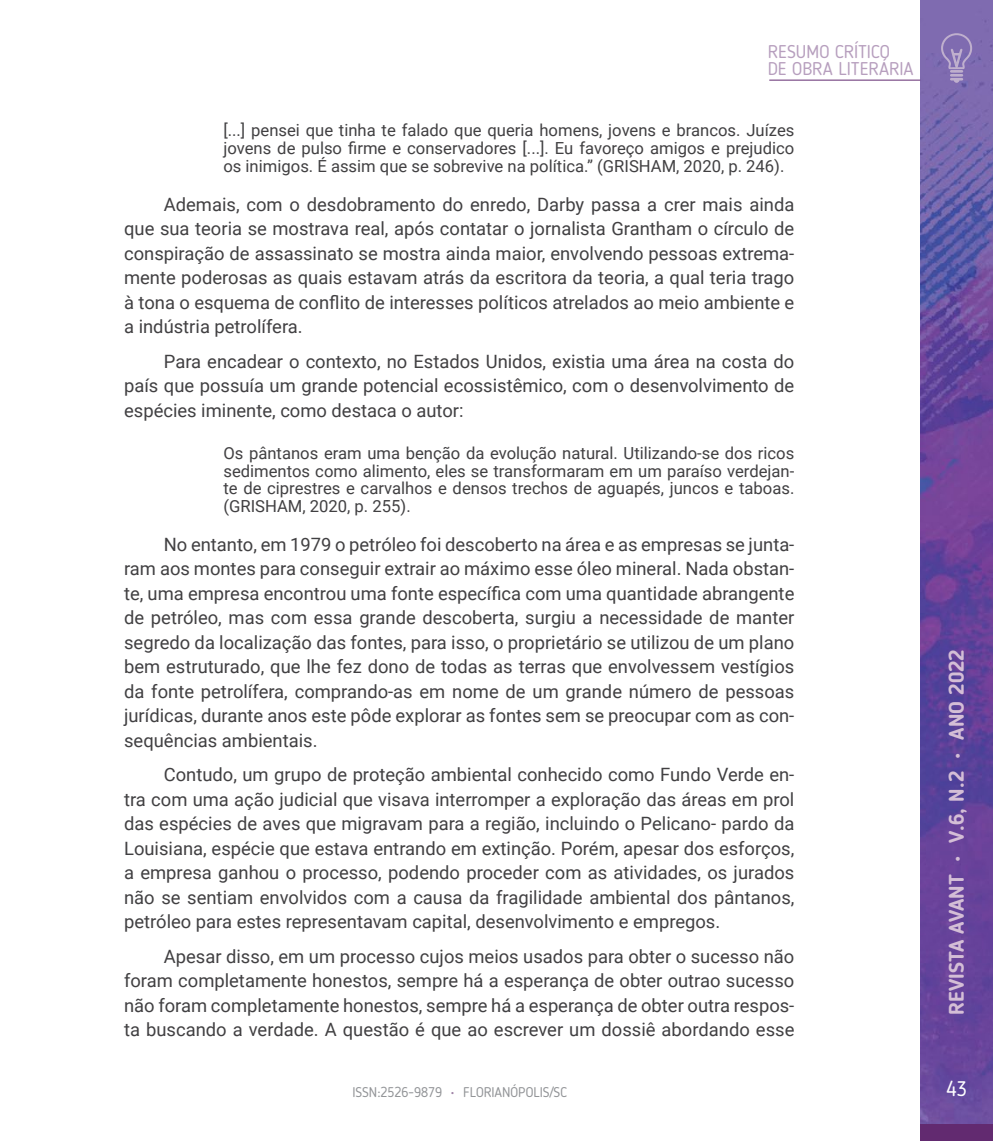
<style>
.page{position:relative;width:993px;height:1141px;background:#fff}
.page>*{position:absolute;margin:0;border:0;box-sizing:border-box;transform-origin:0 0}
.t1{font:700 21px "Blogger Sans";color:#d4bed6}
.t2{font:21px "Blogger Sans";color:#fff}
.t3{font:18.38px/24.5px "Roboto";color:#414042;text-align:justify}
.t4{font:18.38px/17.5px "Blogger Sans";color:#b79fbe}
.t5{font:16.62px/17.5px "Roboto";color:#414042;text-align:justify}
.t6{font:14px "Blogger Sans";color:#939598}
.s1{color:#9e81a5}
</style>
<div class="page">
<div style="left:919px;top:1033px;width:73px;height:108px;background:#622a70"></div>
<img style="left:919px;top:0;width:73px;height:1124px">
<svg style="left:940px;top:33px;width:31px;height:50px;background:#8e7cb7"></svg>
<hr style="left:769px;top:80px;width:150px;height:1px;background:#622a70">
<p class="t4" style="left:767px;top:43px;width:147px">RESUMO CRÍTICO<br>DE OBRA LITERÁRIA</p>
<p class="t5" style="left:223px;top:121px;width:572px">[...] pensei que tinha te falado que queria homens, jovens e brancos. Juízes jovens de pulso firme e conservadores [...]. Eu favoreço amigos e prejudico os inimigos. É assim que se sobrevive na política.” (GRISHAM, 2020, p. 246).</p>
<p class="t3" style="left:124px;top:191px;width:671px;text-indent:40px">Ademais, com o desdobramento do enredo, Darby passa a crer mais ainda que sua teoria se mostrava real, após contatar o jornalista Grantham o círculo de conspiração de assassinato se mostra ainda maior, envolvendo pessoas extrema&shy;mente poderosas as quais estavam atrás da escritora da teoria, a qual teria trago à tona o esquema de conflito de interesses políticos atrelados ao meio ambiente e a indústria petrolífera.</p>
<p class="t3" style="left:124px;top:348px;width:671px;text-indent:40px">Para encadear o contexto, no Estados Unidos, existia uma área na costa do país que possuía um grande potencial ecossistêmico, com o desenvolvimento de espécies iminente, como destaca o autor:</p>
<p class="t5" style="left:223px;top:444px;width:572px">Os pântanos eram uma benção da evolução natural. Utilizando-se dos ricos sedimentos como alimento, eles se transformaram em um paraíso verdejan&shy;te de ciprestres e carvalhos e densos trechos de aguapés, juncos e taboas. (GRISHAM, 2020, p. 255).</p>
<p class="t3" style="left:124px;top:532px;width:671px;text-indent:40px">No entanto, em 1979 o petróleo foi descoberto na área e as empresas se junta&shy;ram aos montes para conseguir extrair ao máximo esse óleo mineral. Nada obstan&shy;te, uma empresa encontrou uma fonte específica com uma quantidade abrangente de petróleo, mas com essa grande descoberta, surgiu a necessidade de manter segredo da localização das fontes, para isso, o proprietário se utilizou de um plano bem estruturado, que lhe fez dono de todas as terras que envolvessem vestígios da fonte petrolífera, comprando-as em nome de um grande número de pessoas jurídicas, durante anos este pôde explorar as fontes sem se preocupar com as con&shy;sequências ambientais.</p>
<p class="t3" style="left:124px;top:762px;width:671px;text-indent:40px">Contudo, um grupo de proteção ambiental conhecido como Fundo Verde en&shy;tra com uma ação judicial que visava interromper a exploração das áreas em prol das espécies de aves que migravam para a região, incluindo o Pelicano- pardo da Louisiana, espécie que estava entrando em extinção. Porém, apesar dos esforços, a empresa ganhou o processo, podendo proceder com as atividades, os jurados não se sentiam envolvidos com a causa da fragilidade ambiental dos pântanos, petróleo para estes representavam capital, desenvolvimento e empregos.</p>
<p class="t3" style="left:124px;top:943px;width:671px;text-indent:40px">Apesar disso, em um processo cujos meios usados para obter o sucesso não foram completamente honestos, sempre há a esperança de obter outrao sucesso não foram completamente honestos, sempre há a esperança de obter outra respos&shy;ta buscando a verdade. A questão é que ao escrever um dossiê abordando esse</p>
<p class="t1" style="left:943px;top:1015px;width:367px;rotate:-90deg">REVISTA AVANT • V.6, N.2 • ANO 2022</p>
<p class="t6" style="left:352px;top:1084px;width:216px">ISSN:2526-9879 <span class="s1">•</span> FLORIANÓPOLIS/SC</p>
<p class="t2" style="left:945px;top:1076px;width:22px">43</p>
</div>
